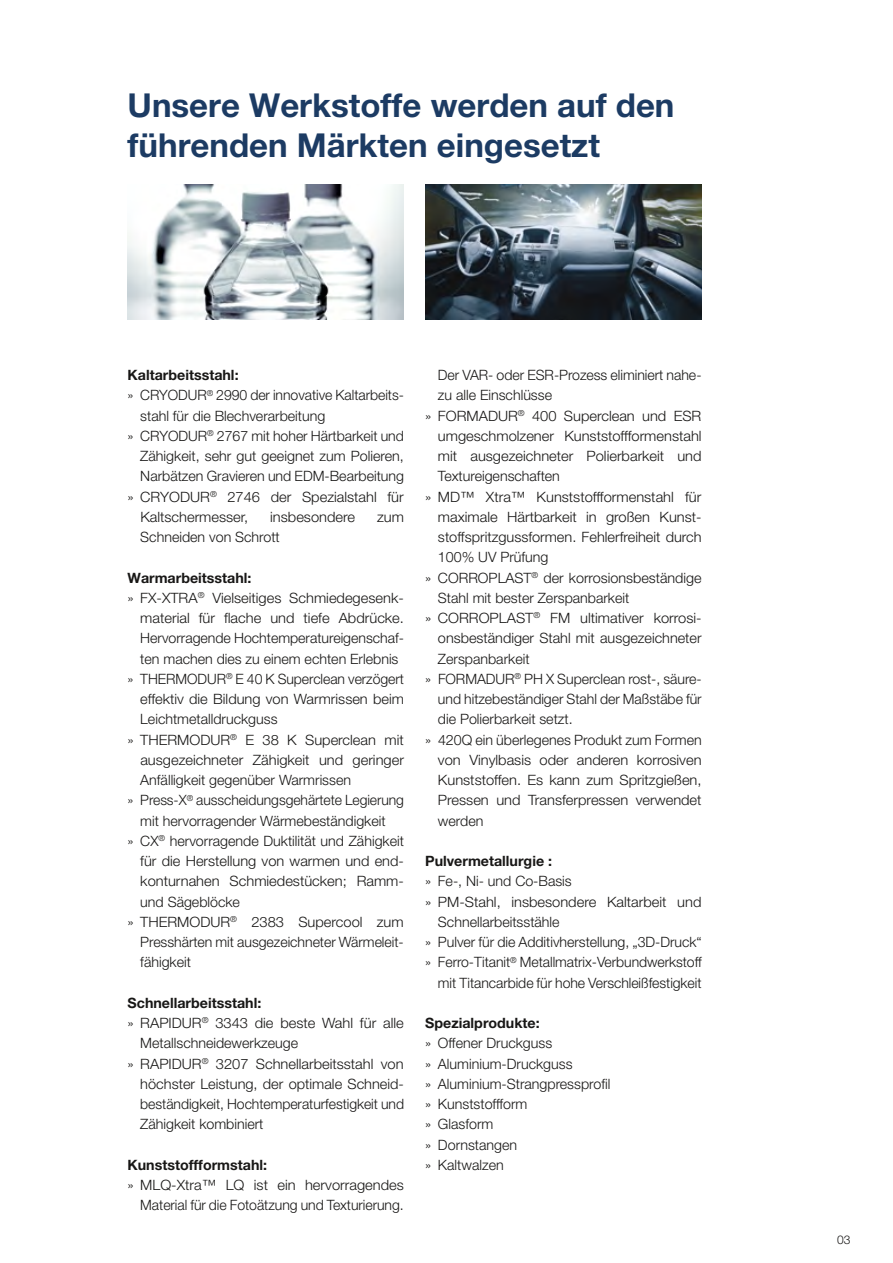
<style>
.page{position:relative;width:893px;height:1263px;background:#fff}
.page>*{position:absolute;margin:0;border:0;box-sizing:border-box;transform-origin:0 0}
.t1{font:700 33px/40.5px "Helvetica Neue LT Pro";color:#1c3b63}
.t2{font:300 14.25px/20.2px "Helvetica Neue LT Pro";color:#181716;text-align:right}
.t3{font:700 14.25px "Helvetica Neue LT Pro";color:#181716}
.t4{font:300 12px "Helvetica Neue LT Pro";color:#181716}
</style>
<div class="page">
<img style="left:128px;top:184px;width:276px;height:135px">
<img style="left:425px;top:184px;width:277px;height:135px">
<h1 class="t1" style="left:128px;top:84px;width:548px">Unsere Werkstoffe werden auf den führenden Märkten eingesetzt</h1>
<p class="t3" style="left:128px;top:366px;width:113px">Kaltarbeitsstahl:</p>
<p class="t2" style="left:128px;top:385px;width:278px">» CRYODUR<sup>®</sup> 2990 der innovative Kaltarbeits-</p>
<p class="t2" style="left:140px;top:405px;width:187px">stahl für die Blechverarbeitung</p>
<p class="t2" style="left:128px;top:425px;width:278px">» CRYODUR<sup>®</sup> 2767 mit hoher Härtbarkeit und</p>
<p class="t2" style="left:140px;top:446px;width:265px">Zähigkeit, sehr gut geeignet zum Polieren,</p>
<p class="t2" style="left:140px;top:466px;width:265px">Narbätzen Gravieren und EDM-Bearbeitung</p>
<p class="t2" style="left:128px;top:486px;width:278px">» CRYODUR<sup>®</sup> 2746 der Spezialstahl für</p>
<p class="t2" style="left:140px;top:506px;width:109px">Kaltschermesser,</p>
<p class="t2" style="left:270px;top:506px;width:86px">insbesondere</p>
<p class="t2" style="left:377px;top:506px;width:28px">zum</p>
<p class="t2" style="left:140px;top:527px;width:141px">Schneiden von Schrott</p>
<p class="t3" style="left:128px;top:569px;width:125px">Warmarbeitsstahl:</p>
<p class="t2" style="left:128px;top:587px;width:278px">» FX-XTRA<sup>®</sup> Vielseitiges Schmiedegesenk-</p>
<p class="t2" style="left:140px;top:608px;width:265px">material für flache und tiefe Abdrücke.</p>
<p class="t2" style="left:140px;top:628px;width:265px">Hervorragende Hochtemperatureigenschaf-</p>
<p class="t2" style="left:140px;top:648px;width:260px">ten machen dies zu einem echten Erlebnis</p>
<p class="t2" style="left:128px;top:668px;width:278px">» THERMODUR<sup>®</sup> E 40 K Superclean verzögert</p>
<p class="t2" style="left:140px;top:689px;width:265px">effektiv die Bildung von Warmrissen beim</p>
<p class="t2" style="left:140px;top:709px;width:139px">Leichtmetalldruckguss</p>
<p class="t2" style="left:128px;top:729px;width:278px">» THERMODUR<sup>®</sup> E 38 K Superclean mit</p>
<p class="t2" style="left:140px;top:749px;width:265px">ausgezeichneter Zähigkeit und geringer</p>
<p class="t2" style="left:140px;top:770px;width:212px">Anfälligkeit gegenüber Warmrissen</p>
<p class="t2" style="left:128px;top:790px;width:278px">» Press-X<sup>®</sup> ausscheidungsgehärtete Legierung</p>
<p class="t2" style="left:140px;top:810px;width:247px">mit hervorragender Wärmebeständigkeit</p>
<p class="t2" style="left:128px;top:830px;width:278px">» CX<sup>®</sup> hervorragende Duktilität und Zähigkeit</p>
<p class="t2" style="left:140px;top:851px;width:265px">für die Herstellung von warmen und end-</p>
<p class="t2" style="left:140px;top:871px;width:265px">konturnahen Schmiedestücken; Ramm-</p>
<p class="t2" style="left:140px;top:891px;width:101px">und Sägeblöcke</p>
<p class="t2" style="left:128px;top:911px;width:278px">» THERMODUR<sup>®</sup> 2383 Supercool zum</p>
<p class="t2" style="left:140px;top:932px;width:265px">Presshärten mit ausgezeichneter Wärmeleit-</p>
<p class="t2" style="left:140px;top:952px;width:52px">fähigkeit</p>
<p class="t3" style="left:128px;top:994px;width:135px">Schnellarbeitsstahl:</p>
<p class="t2" style="left:128px;top:1013px;width:278px">» RAPIDUR<sup>®</sup> 3343 die beste Wahl für alle</p>
<p class="t2" style="left:140px;top:1033px;width:159px">Metallschneidewerkzeuge</p>
<p class="t2" style="left:128px;top:1053px;width:278px">» RAPIDUR<sup>®</sup> 3207 Schnellarbeitsstahl von</p>
<p class="t2" style="left:140px;top:1073px;width:265px">höchster Leistung, der optimale Schneid-</p>
<p class="t2" style="left:140px;top:1094px;width:265px">beständigkeit, Hochtemperaturfestigkeit und</p>
<p class="t2" style="left:140px;top:1114px;width:125px">Zähigkeit kombiniert</p>
<p class="t3" style="left:128px;top:1156px;width:141px">Kunststoffformstahl:</p>
<p class="t2" style="left:128px;top:1175px;width:278px">» MLQ-Xtra™ LQ ist ein hervorragendes<br>Material für die Fotoätzung und Texturierung.</p>
<p class="t2" style="left:438px;top:365px;width:265px">Der VAR- oder ESR-Prozess eliminiert nahe-</p>
<p class="t2" style="left:438px;top:385px;width:116px">zu alle Einschlüsse</p>
<p class="t2" style="left:425px;top:405px;width:278px">» FORMADUR<sup>®</sup> 400 Superclean und ESR</p>
<p class="t2" style="left:438px;top:425px;width:265px">umgeschmolzener Kunststoffformenstahl</p>
<p class="t2" style="left:438px;top:446px;width:265px">mit ausgezeichneter Polierbarkeit und</p>
<p class="t2" style="left:438px;top:466px;width:123px">Textureigenschaften</p>
<p class="t2" style="left:425px;top:486px;width:278px">» MD™ Xtra™ Kunststoffformenstahl für</p>
<p class="t2" style="left:438px;top:506px;width:265px">maximale Härtbarkeit in großen Kunst-</p>
<p class="t2" style="left:438px;top:527px;width:265px">stoffspritzgussformen. Fehlerfreiheit durch</p>
<p class="t2" style="left:438px;top:547px;width:112px">100% UV Prüfung</p>
<p class="t2" style="left:425px;top:567px;width:278px">» CORROPLAST<sup>®</sup> der korrosionsbeständige</p>
<p class="t2" style="left:438px;top:587px;width:193px">Stahl mit bester Zerspanbarkeit</p>
<p class="t2" style="left:425px;top:608px;width:278px">» CORROPLAST<sup>®</sup> FM ultimativer korrosi-</p>
<p class="t2" style="left:438px;top:628px;width:265px">onsbeständiger Stahl mit ausgezeichneter</p>
<p class="t2" style="left:438px;top:648px;width:93px">Zerspanbarkeit</p>
<p class="t2" style="left:425px;top:668px;width:278px">» FORMADUR<sup>®</sup> PH X Superclean rost-, säure-</p>
<p class="t2" style="left:438px;top:689px;width:265px">und hitzebeständiger Stahl der Maßstäbe für</p>
<p class="t2" style="left:438px;top:709px;width:136px">die Polierbarkeit setzt.</p>
<p class="t2" style="left:425px;top:729px;width:278px">» 420Q ein überlegenes Produkt zum Formen</p>
<p class="t2" style="left:438px;top:749px;width:265px">von Vinylbasis oder anderen korrosiven</p>
<p class="t2" style="left:438px;top:770px;width:265px">Kunststoffen. Es kann zum Spritzgießen,</p>
<p class="t2" style="left:438px;top:790px;width:265px">Pressen und Transferpressen verwendet</p>
<p class="t2" style="left:438px;top:810px;width:47px">werden</p>
<p class="t3" style="left:425px;top:852px;width:128px">Pulvermetallurgie :</p>
<p class="t2" style="left:425px;top:871px;width:148px">» Fe-, Ni- und Co-Basis</p>
<p class="t2" style="left:425px;top:891px;width:278px">» PM-Stahl, insbesondere Kaltarbeit und</p>
<p class="t2" style="left:438px;top:911px;width:123px">Schnellarbeitsstähle</p>
<p class="t2" style="left:425px;top:932px;width:278px">» Pulver für die Additivherstellung, „3D-Druck“</p>
<p class="t2" style="left:425px;top:952px;width:278px">» Ferro-Titanit<sup>®</sup> Metallmatrix-Verbundwerkstoff</p>
<p class="t2" style="left:438px;top:972px;width:265px">mit Titancarbide für hohe Verschleißfestigkeit</p>
<p class="t3" style="left:425px;top:1014px;width:116px">Spezialprodukte:</p>
<p class="t2" style="left:425px;top:1033px;width:187px;text-align:left">» Offener Druckguss<br>» Aluminium-Druckguss<br>» Aluminium-Strangpressprofil » Kunststoffform<br>» Glasform<br>» Dornstangen<br>» Kaltwalzen</p>
<p class="t4" style="left:837px;top:1232px;width:15px">03</p>
</div>
